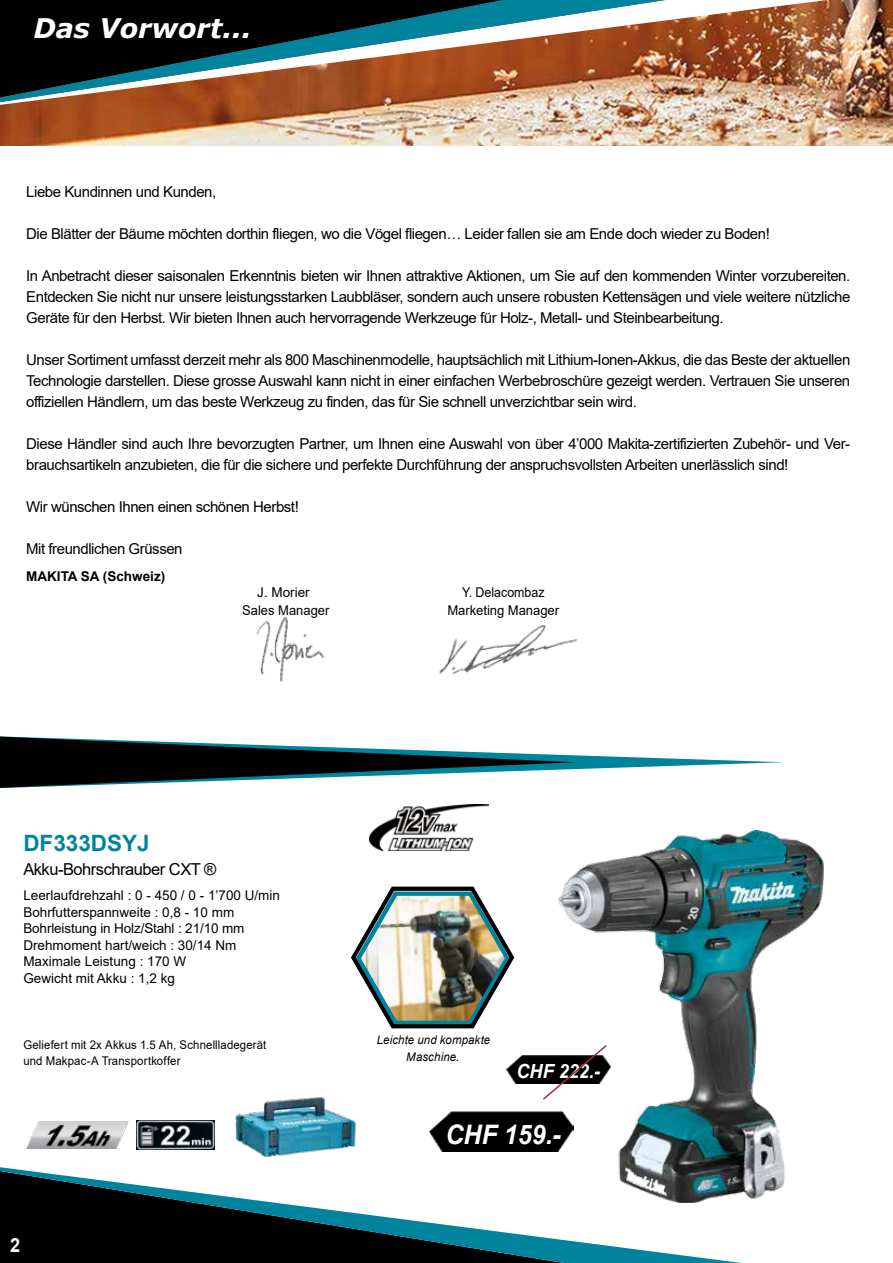
<style>
.page{position:relative;width:893px;height:1263px;background:#fff}
.page>*{position:absolute;margin:0;border:0;box-sizing:border-box;transform-origin:0 0}
.t1{font:italic 700 27px "Verdana";color:#fff}
.t2{font:italic 700 26.85px "Arial";color:#fff;scale:.93 1}
.t3{font:700 22.5px "Arial";color:#00839c}
.t4{font:italic 700 19.5px "Arial";color:#fff;scale:.93 1}
.t5{font:700 19.5px "Arial";color:#fff;scale:.93 1}
.t6{font:16.5px "Arial";letter-spacing:-.03em;color:#000}
.t7{font:15px/21px "Arial";letter-spacing:-.03em;color:#000;text-align:justify}
.t8{font:13.5px/16.5px "Arial";color:#000}
.t9{font:13.5px "Arial";color:#000;scale:.96 1}
.t10{font:700 13.5px "Arial";color:#000}
.t11{font:13.5px "Arial";color:#000;scale:.92 1}
.t12{font:12px/16.5px "Arial";letter-spacing:.01em;color:#000;scale:.95 1}
.t13{font:italic 12px/16.5px "Arial";letter-spacing:.01em;color:#000;text-align:center;scale:.95 1}
</style>
<div class="page">
<img style="left:1px;top:0;width:892px;height:146px">
<svg style="left:0;top:736px;width:783px;height:52px"></svg>
<img style="left:0;top:0;width:827px;height:105px">
<svg style="left:0;top:0;width:665px;height:102px;background:#5f5245"></svg>
<svg style="left:0;top:1167px;width:741px;height:96px"></svg>
<img style="left:256px;top:616px;width:69px;height:66px">
<img style="left:351px;top:886px;width:154px;height:143px">
<img style="left:505px;top:830px;width:319px;height:373px">
<img style="left:429px;top:1112px;width:144px;height:39px">
<img style="left:507px;top:1055px;width:104px;height:29px">
<svg style="left:541px;top:1043px;width:67px;height:58px"></svg>
<img style="left:439px;top:625px;width:139px;height:49px">
<img style="left:370px;top:805px;width:119px;height:45px">
<img style="left:26px;top:1121px;width:103px;height:27px">
<img style="left:137px;top:1120px;width:77px;height:30px">
<img style="left:235px;top:1097px;width:121px;height:60px">
<h1 class="t1" style="left:33px;top:9px;width:220px">Das Vorwort...</h1>
<p class="t7" style="left:26px;top:181px;width:192px">Liebe Kundinnen und Kunden,</p>
<p class="t7" style="left:26px;top:223px;width:745px">Die Blätter der Bäume möchten dorthin fliegen, wo die Vögel fliegen… Leider fallen sie am Ende doch wieder zu Boden!</p>
<p class="t7" style="left:26px;top:265px;width:826px">In Anbetracht dieser saisonalen Erkenntnis bieten wir Ihnen attraktive Aktionen, um Sie auf den kommenden Winter vorzubereiten.<br>Entdecken Sie nicht nur unsere leistungsstarken Laubbläser, sondern auch unsere robusten Kettensägen und viele weitere nützliche Geräte für den Herbst. Wir bieten Ihnen auch hervorragende Werkzeuge für Holz-, Metall- und Steinbearbeitung.</p>
<p class="t7" style="left:26px;top:349px;width:826px">Unser Sortiment umfasst derzeit mehr als 800 Maschinenmodelle, hauptsächlich mit Lithium-Ionen-Akkus, die das Beste der aktuellen Technologie darstellen. Diese grosse Auswahl kann nicht in einer einfachen Werbebroschüre gezeigt werden. Vertrauen Sie unseren offiziellen Händlern, um das beste Werkzeug zu finden, das für Sie schnell unverzichtbar sein wird.</p>
<p class="t7" style="left:26px;top:433px;width:825px">Diese Händler sind auch Ihre bevorzugten Partner, um Ihnen eine Auswahl von über 4’000 Makita-zertifizierten Zubehör- und Ver&shy;brauchsartikeln anzubieten, die für die sichere und perfekte Durchführung der anspruchsvollsten Arbeiten unerlässlich sind!</p>
<p class="t7" style="left:26px;top:496px;width:274px">Wir wünschen Ihnen einen schönen Herbst!</p>
<p class="t7" style="left:26px;top:538px;width:158px">Mit freundlichen Grüssen</p>
<p class="t10" style="left:26px;top:567px;width:141px">MAKITA SA (Schweiz)</p>
<p class="t8" style="left:257px;top:584px;width:54px">J. Morier</p>
<p class="t11" style="left:462px;top:583px;width:91px">Y. Delacombaz</p>
<p class="t9" style="left:242px;top:601px;width:92px">Sales Manager</p>
<p class="t9" style="left:447px;top:601px;width:118px">Marketing Manager</p>
<h3 class="t3" style="left:23px;top:827px;width:128px">DF333DSYJ</h3>
<p class="t6" style="left:23px;top:857px;width:195px">Akku-Bohrschrauber CXT ®</p>
<p class="t8" style="left:23px;top:887px;width:258px">Leerlaufdrehzahl : 0 - 450 / 0 - 1’700 U/min<br>Bohrfutterspannweite : 0,8 - 10 mm<br>Bohrleistung in Holz/Stahl : 21/10 mm<br>Drehmoment hart/weich : 30/14 Nm<br>Maximale Leistung : 170 W<br>Gewicht mit Akku : 1,2 kg</p>
<p class="t12" style="left:23px;top:1036px;width:257px">Geliefert mit 2x Akkus 1.5 Ah, Schnellladegerät und Makpac-A Transportkoffer</p>
<p class="t13" style="left:377px;top:1032px;width:121px">Leichte und kompakte<br>Maschine.</p>
<h3 class="t4" style="left:516px;top:1058px;width:91px">CHF 222.-</h3>
<h3 class="t5" style="left:10px;top:1232px;width:12px">2</h3>
<h2 class="t2" style="left:446px;top:1116px;width:126px">CHF 159.-</h2>
</div>
